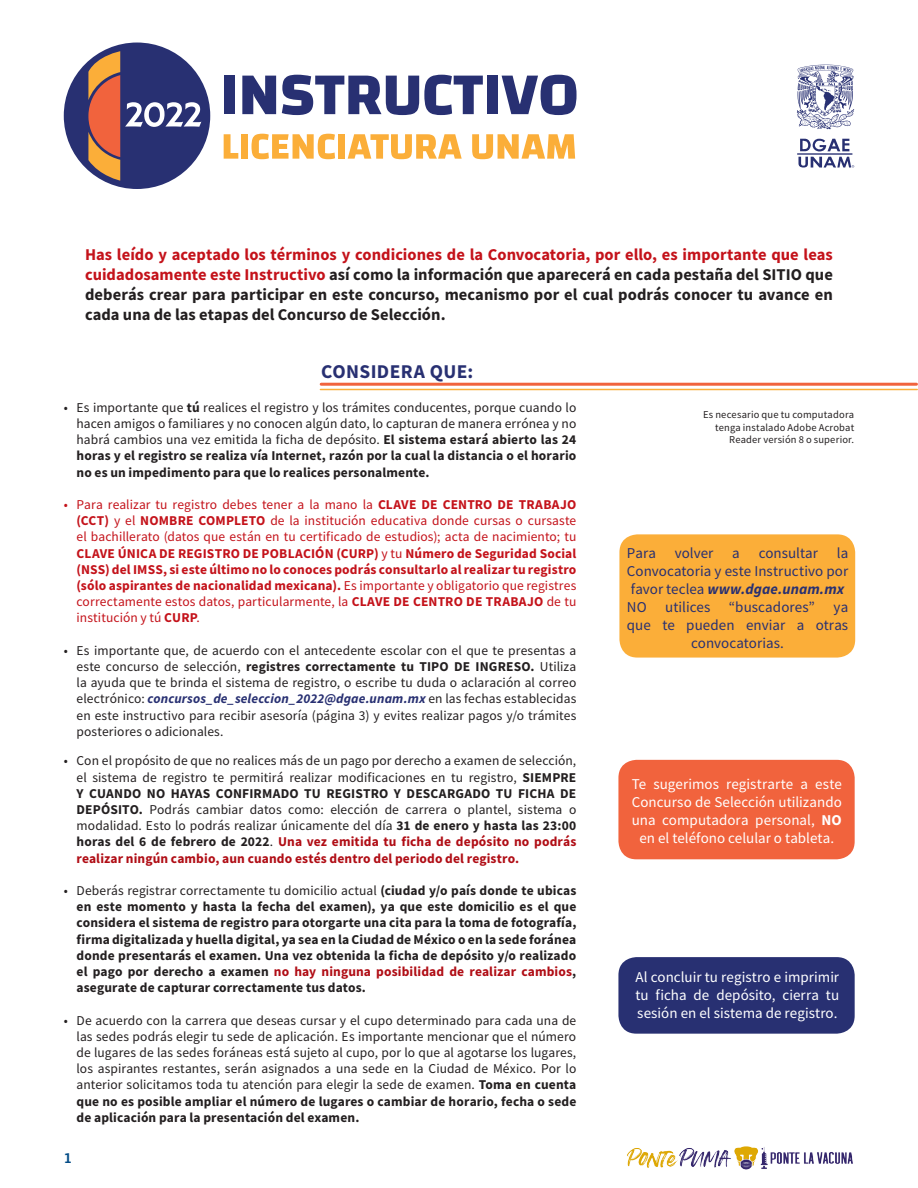
<style>
.page{position:relative;width:918px;height:1188px;background:#fff}
.page>*{position:absolute;margin:0;border:0;box-sizing:border-box;transform-origin:0 0}
.titulos_de_seccion{font:700 19.5px "Source Sans Pro";letter-spacing:.02em;color:#283072}
.Texto_negro{font:700 16.5px/19.8px "Source Sans Pro";color:#231f20;text-align:justify}
.t1{font:15px/18px "Source Sans Pro";letter-spacing:.005em;color:#fff;text-align:right}
.t2{font:15px/18px "Source Sans Pro";letter-spacing:.005em;color:#283072}
.t3{font:700 15px "Gandhi Sans";color:#054d87}
.t4{font:13.5px/16.2px "Source Sans Pro";letter-spacing:.01em;color:#231f20;text-align:justify}
.t5{font:700 13.5px/16.2px "Source Sans Pro";letter-spacing:.01em;color:#231f20;text-align:justify}
.t6{font:13.5px/16.2px "Source Sans Pro";letter-spacing:.005em;color:#c4121a;text-align:justify}
.t7{font:700 13.5px/16.2px "Source Sans Pro";letter-spacing:.01em;color:#b00d15}
.t8{font:10.5px/12.6px "Source Sans Pro";letter-spacing:.015em;color:#231f20;text-align:right}
.s1{color:#c4121a}
.s2{font-weight:700}
.s3{font-weight:400}
.s4{font-weight:700;font-style:italic;color:#283072}
.s5{color:#231f20}
.s6{font-weight:400;color:#231f20}
.s7{color:#b00d15}
.s8{font-weight:700;font-style:italic}
</style>
<div class="page">
<div style="left:224px;top:76px;width:11px;height:38px;background:#283072"></div>
<svg style="left:242px;top:76px;width:34px;height:38px"></svg>
<svg style="left:282px;top:75px;width:201px;height:40px"></svg>
<div style="left:487px;top:76px;width:11px;height:38px;background:#283072"></div>
<svg style="left:502px;top:75px;width:75px;height:40px"></svg>
<svg style="left:224px;top:134px;width:14px;height:25px"></svg>
<div style="left:241px;top:134px;width:7px;height:25px;background:#fbae39"></div>
<svg style="left:252px;top:134px;width:83px;height:25px"></svg>
<div style="left:338px;top:134px;width:7px;height:25px;background:#fbae39"></div>
<svg style="left:348px;top:134px;width:114px;height:25px"></svg>
<svg style="left:472px;top:134px;width:103px;height:25px"></svg>
<div style="left:64px;top:43px;width:146px;height:146px;background:#283072;border-radius:50%"></div>
<svg style="left:88px;top:51px;width:113px;height:130px"></svg>
<hr style="left:797px;top:153px;width:55px;height:2px;background:#283072">
<svg style="left:798px;top:139px;width:56px;height:29px"></svg>
<svg style="left:797px;top:65px;width:57px;height:64px"></svg>
<img style="left:627px;top:1146px;width:226px;height:23px">
<hr style="left:320px;top:389px;width:597px;height:1px;background:#fbae39">
<hr style="left:321px;top:383px;width:596px;height:3px;background:#f1633d">
<div style="left:618px;top:760px;width:237px;height:99px;background:#f1633d;border-radius:18px"></div>
<div style="left:618px;top:957px;width:237px;height:77px;background:#283072;border-radius:18px"></div>
<div style="left:619px;top:534px;width:236px;height:124px;background:#fbae39;border-radius:18px"></div>
<p class="Texto_negro" style="left:85px;top:245px;width:749px"><span class="s1">Has leído y aceptado los términos y condiciones de la Convocatoria, por ello, es importante que leas cuidadosamente este Instructivo</span> así como la información que aparecerá en cada pestaña del SITIO que deberás crear para participar en este concurso, mecanismo por el cual podrás conocer tu avance en cada una de las etapas del Concurso de Selección.</p>
<p class="t4" style="left:64px;top:399px;width:6px">•</p>
<p class="t6" style="left:64px;top:496px;width:6px">•</p>
<p class="t4" style="left:64px;top:642px;width:6px">•</p>
<p class="t4" style="left:64px;top:753px;width:6px">•</p>
<p class="t4" style="left:64px;top:882px;width:6px">•</p>
<p class="t4" style="left:64px;top:1012px;width:6px">•</p>
<p class="titulos_de_seccion" style="left:321px;top:358px;width:154px">CONSIDERA QUE:</p>
<p class="t4" style="left:77px;top:399px;width:501px">Es importante que <span class="s2">tú</span> realices el registro y los trámites conducentes, porque cuando lo</p>
<p class="t5" style="left:77px;top:415px;width:501px"><span class="s3">hacen amigos o familiares y no conocen algún dato, lo capturan de manera errónea y no habrá cambios una vez emitida la ficha de depósito.</span> El sistema estará abierto las 24 horas y el registro se realiza vía Internet, razón por la cual la distancia o el horario no es un impedimento para que lo realices personalmente.</p>
<p class="t6" style="left:77px;top:496px;width:501px">Para realizar tu registro debes tener a la mano la <span class="s2">CLAVE DE CENTRO DE TRABAJO</span></p>
<p class="t6" style="left:77px;top:512px;width:501px"><span class="s2">(CCT)</span> y el <span class="s2">NOMBRE COMPLETO</span> de la institución educativa donde cursas o cursaste el bachillerato (datos que están en tu certificado de estudios); acta de nacimiento; tu <span class="s2">CLAVE ÚNICA DE REGISTRO DE POBLACIÓN (CURP</span> y<span class="s2">)</span> tu <span class="s2">Número de Seguridad Social (NSS) del IMSS, si este último no lo conoces podrás consultarlo al realizar tu registro (sólo aspirantes de nacionalidad mexicana .)</span> Es importante y obligatorio que registres correctamente estos datos, particularmente, la <span class="s2">CLAVE DE CENTRO DE TRABAJO</span> de tu institución y tú <span class="s2">CURP</span>.</p>
<p class="t4" style="left:77px;top:642px;width:501px">Es importante que, de acuerdo con el antecedente escolar con el que te presentas a</p>
<p class="t4" style="left:77px;top:658px;width:501px">este concurso de selección, <span class="s2">registres correctamente tu TIPO DE INGRESO.</span> Utiliza la ayuda que te brinda el sistema de registro o, escribe tu duda o aclaración al correo electrónico: <span class="s4">concursos_de_seleccion_2022@dgae.unam.mx</span> en las fechas establecidas en este instructivo para recibir asesoría (página y) 3 evites realizar pagos o/y trámites posteriores o adicionales.</p>
<p class="t4" style="left:77px;top:753px;width:501px">Con el propósito de que no realices más de un pago por derecho a examen de selección,</p>
<p class="t4" style="left:77px;top:769px;width:501px;text-align:right">el sistema de registro te permitirá realizar modificaciones en tu registro, <span class="s2">SIEMPRE<br>Y CUANDO NO HAYAS CONFIRMADO TU REGISTRO Y DESCARGADO TU FICHA DE </span>o</p>
<p class="t7" style="left:77px;top:801px;width:501px"><span class="s5">DEPÓSITO.<br></span><span class="s6">modalidad. Esto lo podrás realizar únicamente del día</span> <span class="s5">31 de enero y hasta las 23:00 horas del 6 de febrero de 2022</span><span class="s6">.</span> Una vez emitida tu ficha de depósito no podrás realizar ningún cambio, aun cuando estés dentro del periodo del registro.</p>
<p class="t4" style="left:77px;top:882px;width:501px">Deberás registrar correctamente tu domicilio actual <span class="s2">(ciudad o/y país donde te ubicas</span></p>
<p class="t4" style="left:150px;top:801px;width:42px">Podrás</p>
<p class="t4" style="left:330px;top:801px;width:49px">elección</p>
<p class="t4" style="left:196px;top:801px;width:48px">cambiar</p>
<p class="t4" style="left:250px;top:801px;width:33px">datos</p>
<p class="t4" style="left:385px;top:801px;width:16px">de</p>
<p class="t4" style="left:468px;top:801px;width:45px">plantel,</p>
<p class="t4" style="left:518px;top:801px;width:46px">sistema</p>
<p class="t4" style="left:288px;top:801px;width:37px">como:</p>
<p class="t4" style="left:406px;top:801px;width:43px">carrera</p>
<p class="t4" style="left:454px;top:801px;width:9px">o</p>
<p class="t5" style="left:77px;top:898px;width:501px">en este momento y hasta la fecha del examen ,) ya que este domicilio es el que considera el sistema de registro para otorgarte una cita para la toma de fotografía, firma digitalizada y huella digital, ya sea en la Ciudad de México o en la sede foránea donde presentarás el examen. Una vez obtenida la ficha de depósito o/y realizado el pago por derecho a examen <span class="s7">no hay ninguna posibilidad de realizar cambios</span>, asegurate de capturar correctamente tus datos.</p>
<p class="t4" style="left:77px;top:1012px;width:501px">De acuerdo con la carrera que deseas cursar y el cupo determinado para cada una de</p>
<p class="t4" style="left:77px;top:1028px;width:501px">las sedes podrás elegir tu sede de aplicación. Es importante mencionar que el número de lugares de las sedes foráneas está sujeto al cupo, por lo que al agotarse los lugares, los aspirantes restantes, serán asignados a una sede en la Ciudad de México. Por lo anterior solicitamos toda tu atención para elegir la sede de examen. <span class="s2">Toma en cuenta que no es posible ampliar el número de lugares o cambiar de horario, fecha o sede de aplicación para la presentación del examen.</span></p>
<p class="t8" style="left:703px;top:408px;width:153px">Es necesario que tu computadora tenga instalado Adobe Acrobat<br>Reader versión 8 o superior.</p>
<p class="t2" style="left:675px;top:544px;width:40px">volver</p>
<p class="t2" style="left:759px;top:544px;width:61px">consultar</p>
<p class="t2" style="left:837px;top:544px;width:13px">la</p>
<p class="t2" style="left:627px;top:544px;width:223px">Para<br>Convocatoria y este Instructivo por favor teclea <span class="s8">www.dgae.unam.mx</span></p>
<p class="t2" style="left:834px;top:598px;width:16px">ya</p>
<p class="t2" style="left:732px;top:544px;width:9px">a</p>
<p class="t2" style="left:665px;top:598px;width:47px">utilices</p>
<p class="t2" style="left:729px;top:598px;width:88px">“buscadores”</p>
<p class="t2" style="left:627px;top:598px;width:21px">NO</p>
<p class="t2" style="left:627px;top:616px;width:25px">que</p>
<p class="t2" style="left:662px;top:616px;width:14px">te</p>
<p class="t2" style="left:686px;top:616px;width:50px">pueden</p>
<p class="t2" style="left:746px;top:616px;width:41px">enviar</p>
<p class="t2" style="left:691px;top:634px;width:94px">convocatorias.</p>
<p class="t2" style="left:797px;top:616px;width:9px">a</p>
<p class="t2" style="left:816px;top:616px;width:34px">otras</p>
<p class="t1" style="left:653px;top:775px;width:67px">sugerimos</p>
<p class="t1" style="left:726px;top:775px;width:69px">registrarte</p>
<p class="t1" style="left:632px;top:775px;width:16px">Te</p>
<p class="t1" style="left:632px;top:793px;width:212px">Concurso de Selección utilizando</p>
<p class="t1" style="left:632px;top:811px;width:212px">una computadora personal, <span class="s2">NO</span></p>
<p class="t1" style="left:639px;top:829px;width:196px">en el teléfono celular o tableta.</p>
<p class="t1" style="left:815px;top:775px;width:28px">este</p>
<p class="t1" style="left:801px;top:775px;width:9px">a</p>
<p class="t1" style="left:635px;top:968px;width:205px">Al concluir tu registro e imprimir tu</p>
<p class="t1" style="left:716px;top:986px;width:61px">depósito,</p>
<p class="t1" style="left:656px;top:986px;width:33px">ficha</p>
<p class="t1" style="left:694px;top:986px;width:17px">de</p>
<p class="t1" style="left:783px;top:986px;width:38px">cierra</p>
<p class="t1" style="left:635px;top:986px;width:203px;text-align:left">tu<br>sesión en el sistema de registro.</p>
<p class="t3" style="left:64px;top:1150px;width:10px">1</p>
</div>
